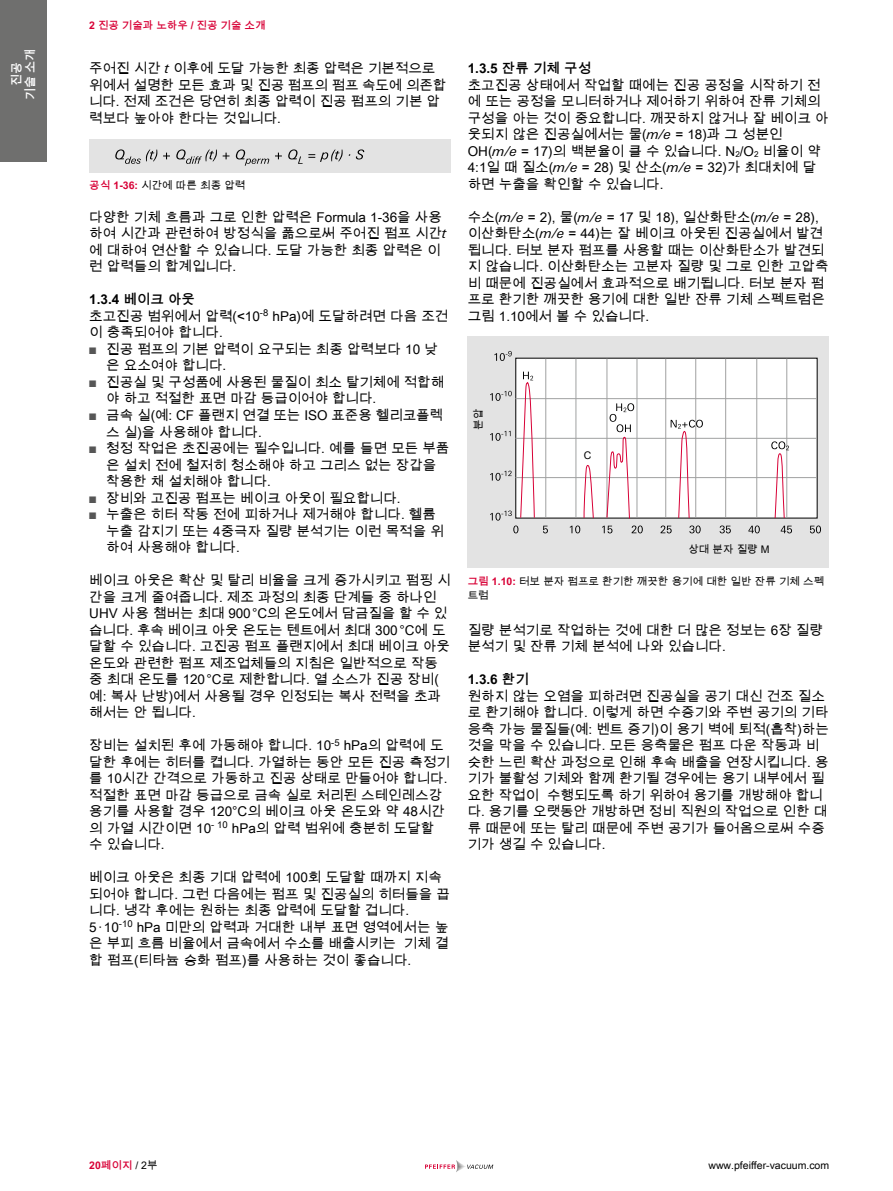
<style>
.page{position:relative;width:893px;height:1191px;background:#fff}
.page>*{position:absolute;margin:0;border:0;box-sizing:border-box;transform-origin:0 0}
.t1{font:13.5px/16.5px "Arial Unicode MS";color:#000}
.t2{font:700 13.5px "Arial Unicode MS";color:#000}
.t3{font:700 12px/13.5px "Arial Unicode MS";color:#fff;text-align:center}
.t4{font:10.5px/13.5px "Arial Unicode MS";color:#000}
.t5{font:700 10.5px "Arial Unicode MS";color:#d80036}
.s1{font-family:"Univers Next W1 G";font-style:italic}
.s2{font-weight:700;color:#d80036}
.s3{font-weight:700}
.s4{color:#565656}
.s5{font-weight:400;color:#000}
</style>
<div class="page">
<svg style="left:425px;top:1160px;width:68px;height:12px"></svg>
<div style="left:0;top:0;width:47px;height:162px;background:#6f6f6e"></div>
<div style="left:89px;top:139px;width:362px;height:33px;background:#e3e3e3"></div>
<svg style="left:115px;top:149px;width:249px;height:17px"></svg>
<div style="left:468px;top:337px;width:361px;height:231px;background:#e3e3e3"></div>
<div style="left:515px;top:358px;width:302px;height:160px;background:#fff"></div>
<hr style="left:545px;top:359px;width:1px;height:158px;background:#a0a1a1">
<hr style="left:576px;top:359px;width:1px;height:158px;background:#a0a1a1">
<hr style="left:607px;top:359px;width:1px;height:159px;background:#a0a1a1">
<hr style="left:637px;top:359px;width:1px;height:158px;background:#a0a1a1">
<hr style="left:665px;top:359px;width:1px;height:158px;background:#a0a1a1">
<hr style="left:695px;top:359px;width:1px;height:158px;background:#a0a1a1">
<hr style="left:725px;top:359px;width:1px;height:158px;background:#a0a1a1">
<hr style="left:756px;top:359px;width:1px;height:158px;background:#a0a1a1">
<hr style="left:786px;top:359px;width:1px;height:158px;background:#a0a1a1">
<svg style="left:490px;top:372px;width:331px;height:161px"></svg>
<svg style="left:494px;top:351px;width:18px;height:10px"></svg>
<p class="t3" style="left:10px;top:100px;width:53px;rotate:-90deg">진공<br>기술 소개</p>
<p class="t5" style="left:89px;top:17px;width:178px">2 진공 기술과 노하우 / 진공 기술 소개</p>
<p class="t1" style="left:89px;top:60px;width:358px">주어진 시간 <span class="s1">t</span> 이후에 도달 가능한 최종 압력은 기본적으로 위에서 설명한 모든 효과 및 진공 펌프의 펌프 속도에 의존합 니다. 전제 조건은 당연히 최종 압력이 진공 펌프의 기본 압 력보다 높아야 한다는 것입니다.</p>
<p class="t4" style="left:89px;top:178px;width:158px"><span class="s2">공식 1-36:</span> 시간에 따른 최종 압력</p>
<p class="t1" style="left:89px;top:209px;width:359px">다양한 기체 흐름과 그로 인한 압력은 Formula 1-36을 사용 하여 시간과 관련하여 방정식을 풂으로써 주어진 펌프 시간<span class="s1">t </span>에 대하여 연산할 수 있습니다. 도달 가능한 최종 압력은 이 런 압력들의 합계입니다.</p>
<p class="t1" style="left:89px;top:291px;width:361px"><span class="s3">1.3.4 베이크 아웃<br></span>초고진공 범위에서 압력(&lt;10<sup>-8</sup> hPa)에 도달하려면 다음 조건 이 충족되어야 합니다.</p>
<p class="t1" style="left:106px;top:341px;width:333px;text-indent:-17px"><span class="s4">■</span> 진공 펌프의 기본 압력이 요구되는 최종 압력보다 10 낮 은 요소여야 합니다.</p>
<p class="t1" style="left:106px;top:374px;width:339px;text-indent:-17px"><span class="s4">■</span> 진공실 및 구성품에 사용된 물질이 최소 탈기체에 적합해 야 하고 적절한 표면 마감 등급이어야 합니다.</p>
<p class="t1" style="left:106px;top:407px;width:338px;text-indent:-17px"><span class="s4">■</span> 금속 실(예: CF 플랜지 연결 또는 ISO 표준용 헬리코플렉 스 실)을 사용해야 합니다.</p>
<p class="t1" style="left:106px;top:440px;width:345px;text-indent:-17px"><span class="s4">■</span> 청정 작업은 초진공에는 필수입니다. 예를 들면 모든 부품 은 설치 전에 철저히 청소해야 하고 그리스 없는 장갑을 착용한 채 설치해야 합니다.</p>
<p class="t1" style="left:89px;top:489px;width:313px"><span class="s4">■</span> 장비와 고진공 펌프는 베이크 아웃이 필요합니다.</p>
<p class="t1" style="left:106px;top:506px;width:339px;text-indent:-17px"><span class="s4">■</span> 누출은 히터 작동 전에 피하거나 제거해야 합니다. 헬륨 누출 감지기 또는 4중극자 질량 분석기는 이런 목적을 위 하여 사용해야 합니다.</p>
<p class="t1" style="left:89px;top:572px;width:363px">베이크 아웃은 확산 및 탈리 비율을 크게 증가시키고 펌핑 시 간을 크게 줄여줍니다. 제조 과정의 최종 단계들 중 하나인<br>UHV 사용 챔버는 최대 900°C의 온도에서 담금질을 할 수 있 습니다. 후속 베이크 아웃 온도는 텐트에서 최대 300°C에 도 달할 수 있습니다. 고진공 펌프 플랜지에서 최대 베이크 아웃 온도와 관련한 펌프 제조업체들의 지침은 일반적으로 작동 중 최대 온도를 120°C로 제한합니다. 열 소스가 진공 장비( 예: 복사 난방)에서 사용될 경우 인정되는 복사 전력을 초과 해서는 안 됩니다.</p>
<p class="t1" style="left:89px;top:737px;width:362px">장비는 설치된 후에 가동해야 합니다. 10<sup>-5</sup> hPa의 압력에 도 달한 후에는 히터를 켭니다. 가열하는 동안 모든 진공 측정기 를 10시간 간격으로 가동하고 진공 상태로 만들어야 합니다. 적절한 표면 마감 등급으로 금속 실로 처리된 스테인레스강 용기를 사용할 경우 120°C의 베이크 아웃 온도와 약 48시간 의 가열 시간이면 10<sup>-</sup> <sup>10</sup> hPa의 압력 범위에 충분히 도달할 수 있습니다.</p>
<p class="t1" style="left:89px;top:869px;width:362px">베이크 아웃은 최종 기대 압력에 100회 도달할 때까지 지속 되어야 합니다. 그런 다음에는 펌프 및 진공실의 히터들을 끕 니다. 냉각 후에는 원하는 최종 압력에 도달할 겁니다.<br>5·10<sup>-10</sup> hPa 미만의 압력과 거대한 내부 표면 영역에서는 높 은 부피 흐름 비율에서 금속에서 수소를 배출시키는 기체 결 합 펌프(티타늄 승화 펌프)를 사용하는 것이 좋습니다.</p>
<p class="t2" style="left:468px;top:59px;width:125px">1.3.5 잔류 기체 구성</p>
<p class="t1" style="left:468px;top:77px;width:362px">초고진공 상태에서 작업할 때에는 진공 공정을 시작하기 전 에 또는 공정을 모니터하거나 제어하기 위하여 잔류 기체의 구성을 아는 것이 중요합니다. 깨끗하지 않거나 잘 베이크 아 웃되지 않은 진공실에서는 물(<span class="s1">m/e</span> = 18)과 그 성분인<br>OH(<span class="s1">m/e</span> = 17)의 백분율이 클 수 있습니다. N<sub>2</sub>/O<sub>2</sub> 비율이 약<br>4:1일 때 질소(<span class="s1">m/e</span> = 28) 및 산소(<span class="s1">m/e</span> = 32)가 최대치에 달 하면 누출을 확인할 수 있습니다.</p>
<p class="t1" style="left:468px;top:209px;width:362px">수소(<span class="s1">m/e</span> = 2), 물(<span class="s1">m/e</span> = 17 및 18), 일산화탄소(<span class="s1">m/e</span> = 28), 이산화탄소(<span class="s1">m/e</span> = 44)는 잘 베이크 아웃된 진공실에서 발견 됩니다. 터보 분자 펌프를 사용할 때는 이산화탄소가 발견되 지 않습니다. 이산화탄소는 고분자 질량 및 그로 인한 고압축 비 때문에 진공실에서 효과적으로 배기됩니다. 터보 분자 펌 프로 환기한 깨끗한 용기에 대한 일반 잔류 기체 스펙트럼은 그림 1.10에서 볼 수 있습니다.</p>
<p class="t4" style="left:471px;top:430px;width:22px;rotate:-90deg">분압</p>
<p class="t4" style="left:584px;top:448px;width:9px">C</p>
<p class="t4" style="left:688px;top:543px;width:83px">상대 분자 질량 M</p>
<p class="t4" style="left:468px;top:574px;width:358px"><span class="s2">그림 1.10:</span> 터보 분자 펌프로 환기한 깨끗한 용기에 대한 일반 잔류 기체 스펙 트럼</p>
<p class="t1" style="left:468px;top:621px;width:357px">질량 분석기로 작업하는 것에 대한 더 많은 정보는 6장 질량 분석기 및 잔류 기체 분석에 나와 있습니다.</p>
<p class="t2" style="left:468px;top:669px;width:63px">1.3.6 환기</p>
<p class="t1" style="left:468px;top:687px;width:363px">원하지 않는 오염을 피하려면 진공실을 공기 대신 건조 질소 로 환기해야 합니다. 이렇게 하면 수증기와 주변 공기의 기타 응축 가능 물질들(예: 벤트 증기)이 용기 벽에 퇴적(흡착)하는 것을 막을 수 있습니다. 모든 응축물은 펌프 다운 작동과 비 슷한 느린 확산 과정으로 인해 후속 배출을 연장시킵니다. 용 기가 불활성 기체와 함께 환기될 경우에는 용기 내부에서 필 요한 작업이 수행되도록 하기 위하여 용기를 개방해야 합니 다. 용기를 오랫동안 개방하면 정비 직원의 작업으로 인한 대 류 때문에 또는 탈리 때문에 주변 공기가 들어옴으로써 수증 기가 생길 수 있습니다.</p>
<p class="t5" style="left:89px;top:1157px;width:70px">20페이지 <span class="s5">/ 2부</span></p>
<p class="t4" style="left:708px;top:1158px;width:122px">www.pfeiffer-vacuum.com</p>
</div>
